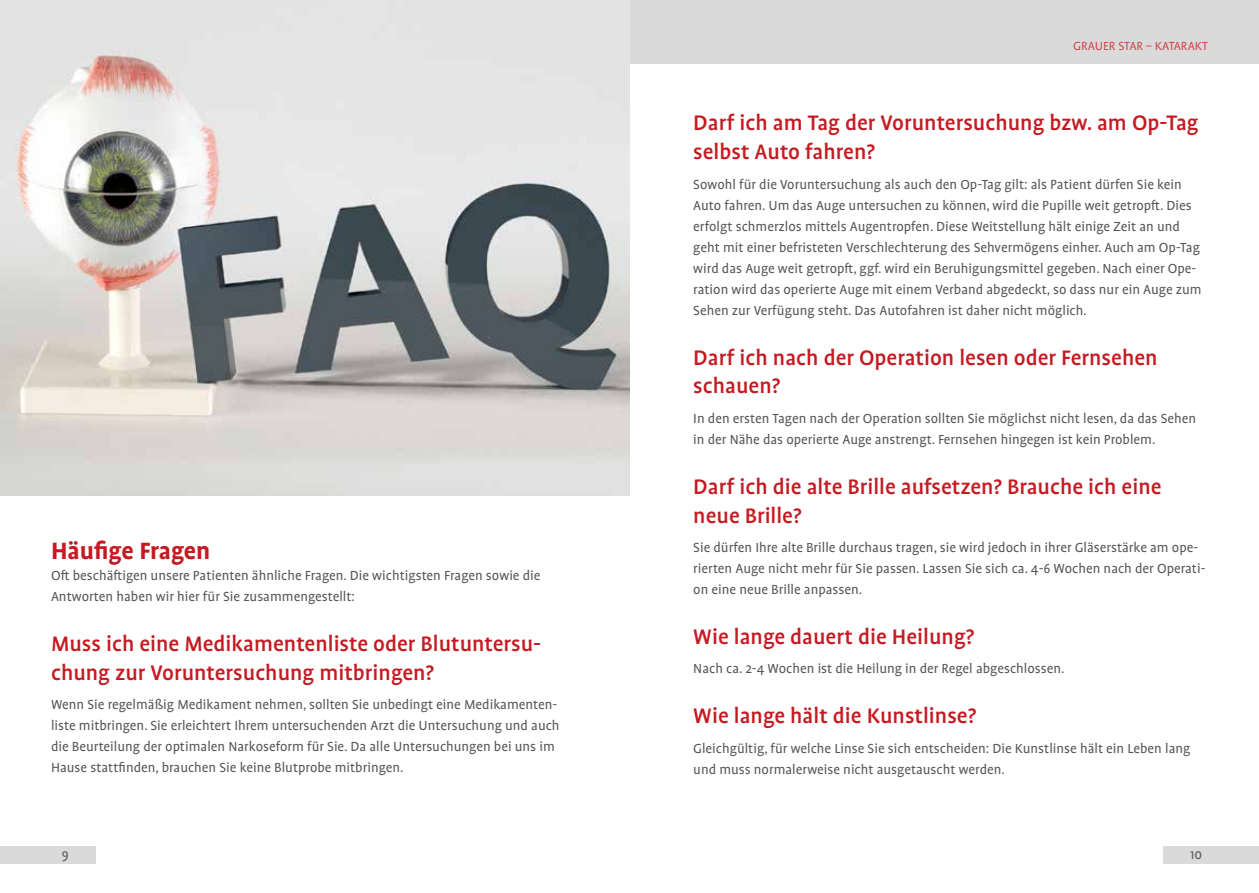
<style>
.page{position:relative;width:1259px;height:893px;background:#fff}
.page>*{position:absolute;margin:0;border:0;box-sizing:border-box;transform-origin:0 0}
.t1{font:700 27px "Profile OT";color:#c51a21}
.t2{font:500 24px/28.8px "Profile OT";color:#c51a21}
.t3{font:15px/21px "Profile OT";color:#575756}
.t4{font:13.5px "Profile OT";color:#d1484e}
</style>
<div class="page">
<div style="left:629px;top:0;width:630px;height:64px;background:#dadada"></div>
<div style="left:0;top:846px;width:96px;height:17px;background:#dadada"></div>
<div style="left:1162px;top:846px;width:97px;height:17px;background:#dadada"></div>
<img style="left:0;top:0;width:629px;height:495px">
<h1 class="t1" style="left:51px;top:536px;width:161px">Häufige Fragen</h1>
<p class="t3" style="left:51px;top:566px;width:491px">Oft beschäftigen unsere Patienten ähnliche Fragen. Die wichtigsten Fragen sowie die<br>Antworten haben wir hier für Sie zusammengestellt:</p>
<h2 class="t2" style="left:51px;top:630px;width:492px">Muss ich eine Medikamentenliste oder Blutuntersu&shy;chung zur Voruntersuchung mitbringen?</h2>
<p class="t3" style="left:51px;top:695px;width:510px">Wenn Sie regelmäßig Medikament nehmen, sollten Sie unbedingt eine Medikamenten&shy;liste mitbringen. Sie erleichtert Ihrem untersuchenden Arzt die Untersuchung und auch die Beurteilung der optimalen Narkoseform für Sie. Da alle Untersuchungen bei uns im Hause stattfinden, brauchen Sie keine Blutprobe mitbringen.</p>
<p class="t4" style="left:1073px;top:39px;width:136px">GRAUER STAR – KATARAKT</p>
<h2 class="t2" style="left:693px;top:110px;width:507px">Darf ich am Tag der Voruntersuchung bzw. am Op-Tag selbst Auto fahren?</h2>
<p class="t3" style="left:693px;top:174px;width:510px">Sowohl für die Voruntersuchung als auch den Op-Tag gilt: als Patient dürfen Sie kein Auto fahren. Um das Auge untersuchen zu können, wird die Pupille weit getropft. Dies erfolgt schmerzlos mittels Augentropfen. Diese Weitstellung hält einige Zeit an und geht mit einer befristeten Verschlechterung des Sehvermögens einher. Auch am Op-Tag wird das Auge weit getropft, ggf. wird ein Beruhigungsmittel gegeben. Nach einer Ope&shy;ration wird das operierte Auge mit einem Verband abgedeckt, so dass nur ein Auge zum Sehen zur Verfügung steht. Das Autofahren ist daher nicht möglich.</p>
<h2 class="t2" style="left:693px;top:344px;width:466px">Darf ich nach der Operation lesen oder Fernsehen schauen?</h2>
<p class="t3" style="left:693px;top:409px;width:504px">In den ersten Tagen nach der Operation sollten Sie möglichst nicht lesen, da das Sehen in der Nähe das operierte Auge anstrengt. Fernsehen hingegen ist kein Problem.</p>
<h2 class="t2" style="left:693px;top:473px;width:470px">Darf ich die alte Brille aufsetzen? Brauche ich eine neue Brille?</h2>
<p class="t3" style="left:693px;top:538px;width:514px">Sie dürfen Ihre alte Brille durchaus tragen, sie wird jedoch in ihrer Gläserstärke am ope&shy;rierten Auge nicht mehr für Sie passen. Lassen Sie sich ca. 4-6 Wochen nach der Operati&shy;on eine neue Brille anpassen.</p>
<h2 class="t2" style="left:693px;top:623px;width:282px">Wie lange dauert die Heilung?</h2>
<p class="t3" style="left:693px;top:659px;width:373px">Nach ca. 2-4 Wochen ist die Heilung in der Regel abgeschlossen.</p>
<h2 class="t2" style="left:693px;top:703px;width:284px">Wie lange hält die Kunstlinse?</h2>
<p class="t3" style="left:693px;top:738px;width:499px">Gleichgültig, für welche Linse Sie sich entscheiden: Die Kunstlinse hält ein Leben lang und muss normalerweise nicht ausgetauscht werden.</p>
<p class="t3" style="left:62px;top:844px;width:9px">9</p>
<p class="t3" style="left:1190px;top:844px;width:14px">10</p>
</div>
